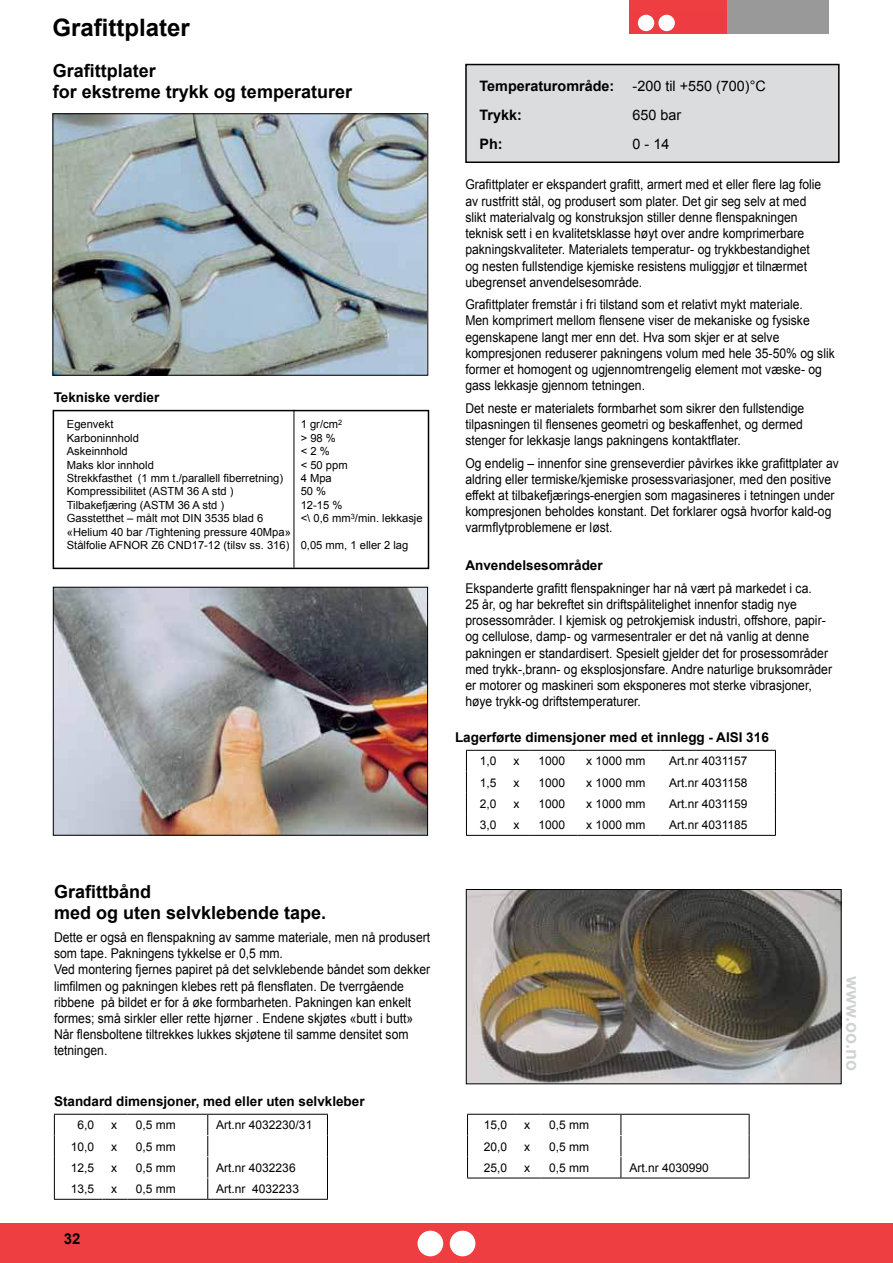
<style>
.page{position:relative;width:893px;height:1263px;background:#fff}
.page>*{position:absolute;margin:0;border:0;box-sizing:border-box;transform-origin:0 0}
.t1{font:700 24px "Arial";color:#000}
.t2{font:700 18px/21.6px "Arial";color:#000}
.t3{font:700 18px "Arial";color:#d1d2d4}
.t4{font:700 15px "Arial";color:#000}
.t5{font:14.4px "Arial";color:#000}
.t6{font:700 14.4px "Arial";color:#000}
.t7{font:13.5px/16.2px "Arial";color:#000;scale:.9 1}
.t8{font:700 13.5px "Arial";color:#000}
.t9{font:12px "Arial";color:#000}
.t10{font:11.25px/13.4px "Arial";color:#000}
</style>
<div class="page">
<img style="left:55px;top:115px;width:371px;height:259px">
<div style="left:53px;top:113px;width:375px;height:263px;border:1px solid #000"></div>
<img style="left:55px;top:589px;width:371px;height:245px">
<div style="left:53px;top:587px;width:375px;height:249px;border:1px solid #000"></div>
<img style="left:468px;top:891px;width:371px;height:191px">
<div style="left:466px;top:889px;width:375px;height:195px;border:1px solid #000"></div>
<div style="left:466px;top:65px;width:373px;height:97px;background:#dbdcde"></div>
<div style="left:465px;top:64px;width:375px;height:99px;border:2px solid #000"></div>
<div style="left:53px;top:410px;width:376px;height:159px;border:2px solid #000"></div>
<hr style="left:294px;top:410px;width:1px;height:158px;background:#000">
<svg style="left:466px;top:750px;width:310px;height:86px"></svg>
<hr style="left:530px;top:835px;width:48px;height:1px;background:#000">
<hr style="left:578px;top:835px;width:83px;height:1px;background:#000">
<hr style="left:661px;top:835px;width:115px;height:1px;background:#000">
<svg style="left:54px;top:1114px;width:274px;height:86px"></svg>
<hr style="left:127px;top:1199px;width:81px;height:1px;background:#000">
<hr style="left:208px;top:1199px;width:120px;height:1px;background:#000">
<svg style="left:467px;top:1114px;width:283px;height:64px"></svg>
<hr style="left:541px;top:1114px;width:80px;height:1px;background:#000">
<hr style="left:621px;top:1114px;width:128px;height:1px;background:#000">
<div style="left:0;top:1223px;width:893px;height:40px;background:#ef3e42"></div>
<div style="left:629px;top:0;width:98px;height:33px;background:#ef3e42"></div>
<div style="left:418px;top:1231px;width:25px;height:25px;background:#fff;border-radius:50%"></div>
<div style="left:450px;top:1231px;width:25px;height:25px;background:#fff;border-radius:50%"></div>
<div style="left:727px;top:0;width:102px;height:33px;background:#99999a"></div>
<div style="left:638px;top:15px;width:16px;height:16px;background:#fff;border-radius:50%"></div>
<div style="left:658px;top:15px;width:17px;height:16px;background:#fff;border-radius:50%"></div>
<h1 class="t1" style="left:53px;top:12px;width:139px">Gra昀椀ttplater</h1>
<h2 class="t2" style="left:53px;top:60px;width:301px">Gra昀椀ttplater<br>for ekstreme trykk og temperaturer</h2>
<p class="t8" style="left:54px;top:392px;width:107px">Tekniske verdier</p>
<p class="t10" style="left:67px;top:419px;width:48px">Egenvekt</p>
<p class="t10" style="left:301px;top:419px;width:43px">1 gr/cm<sup>2</sup></p>
<p class="t10" style="left:67px;top:432px;width:74px">Karboninnhold</p>
<p class="t10" style="left:301px;top:432px;width:37px">&gt; 98 %</p>
<p class="t10" style="left:67px;top:445px;width:62px">Askeinnhold</p>
<p class="t10" style="left:301px;top:445px;width:30px">&lt; 2 %</p>
<p class="t10" style="left:67px;top:459px;width:89px">Maks klor innhold</p>
<p class="t10" style="left:301px;top:459px;width:48px">&lt; 50 ppm</p>
<p class="t10" style="left:67px;top:471px;width:218px">Strekkfasthet (1 mm t./parallell 昀椀berretning)</p>
<p class="t10" style="left:301px;top:471px;width:33px">4 Mpa</p>
<p class="t10" style="left:67px;top:486px;width:168px">Kompressibilitet (ASTM 36 A std )</p>
<p class="t10" style="left:301px;top:486px;width:27px">50 %</p>
<p class="t10" style="left:67px;top:499px;width:159px">Tilbakefjæring (ASTM 36 A std )</p>
<p class="t10" style="left:301px;top:499px;width:43px">12-15 %</p>
<p class="t10" style="left:67px;top:513px;width:198px">Gasstetthet – målt mot DIN 3535 blad 6</p>
<p class="t10" style="left:301px;top:513px;width:123px">&lt;\ 0,6 mm<sup>3</sup>/min. lekkasje</p>
<p class="t10" style="left:67px;top:526px;width:343px">«Helium 40 bar /Tightening pressure 40Mpa»<br>Stålfolie AFNOR Z6 CND17-12 (tilsv ss. 316) 0,05 mm, 1 eller 2 lag</p>
<h2 class="t2" style="left:54px;top:881px;width:274px">Gra昀椀ttbånd<br>med og uten selvklebende tape.</h2>
<p class="t7" style="left:54px;top:930px;width:419px">Dette er også en 昀氀enspakning av samme materiale, men nå produsert som tape. Pakningens tykkelse er 0,5 mm.<br>Ved montering fjernes papiret på det selvklebende båndet som dekker lim昀椀lmen og pakningen klebes rett på 昀氀ens昀氀aten. De tverrgående ribbene på bildet er for å øke formbarheten. Pakningen kan enkelt formes; små sirkler eller rette hjørner . Endene skjøtes «butt i butt» Når 昀氀ens boltene tiltrekkes lukkes skjøtene til samme densitet som tetningen.</p>
<p class="t8" style="left:54px;top:1096px;width:312px">Standard dimensjoner, med eller uten selvkleber</p>
<p class="t9" style="left:77px;top:1120px;width:18px">6,0</p>
<p class="t9" style="left:111px;top:1117px;width:7px">x</p>
<p class="t9" style="left:136px;top:1120px;width:42px">0,5 mm</p>
<p class="t9" style="left:216px;top:1120px;width:98px">Art.nr 4032230/31</p>
<p class="t9" style="left:71px;top:1141px;width:25px">10,0</p>
<p class="t9" style="left:111px;top:1138px;width:7px">x</p>
<p class="t9" style="left:136px;top:1141px;width:42px">0,5 mm</p>
<p class="t9" style="left:71px;top:1163px;width:25px">12,5</p>
<p class="t9" style="left:111px;top:1160px;width:7px">x</p>
<p class="t9" style="left:136px;top:1163px;width:42px">0,5 mm</p>
<p class="t9" style="left:216px;top:1163px;width:81px">Art.nr 4032236</p>
<p class="t9" style="left:71px;top:1184px;width:25px">13,5</p>
<p class="t9" style="left:111px;top:1181px;width:7px">x</p>
<p class="t9" style="left:136px;top:1184px;width:42px">0,5 mm</p>
<p class="t9" style="left:216px;top:1184px;width:84px">Art.nr 4032233</p>
<p class="t4" style="left:64px;top:1233px;width:18px">32</p>
<p class="t6" style="left:479px;top:76px;width:136px">Temperaturområde:</p>
<p class="t5" style="left:633px;top:80px;width:135px">-200 til +550 (700)°C</p>
<p class="t6" style="left:479px;top:105px;width:44px">Trykk:</p>
<p class="t5" style="left:633px;top:109px;width:50px">650 bar</p>
<p class="t6" style="left:479px;top:134px;width:25px">Ph:</p>
<p class="t5" style="left:633px;top:138px;width:38px">0 - 14</p>
<p class="t7" style="left:465px;top:177px;width:397px">Gra昀椀ttplater er ekspandert gra昀椀tt, armert med et eller 昀氀ere lag folie av rustfritt stål, og produsert som plater. Det gir seg selv at med slikt materialvalg og konstruksjon stiller denne 昀氀enspakningen teknisk sett i en kvalitetsklasse høyt over andre komprimerbare pakningskvaliteter. Materialets temperatur- og trykkbestandighet og nesten fullstendige kjemiske resistens muliggjør et tilnærmet ubegrenset anvendelsesområde.</p>
<p class="t7" style="left:465px;top:296px;width:412px">Gra昀椀ttplater fremstår i fri tilstand som et relativt mykt materiale.<br>Men komprimert mellom 昀氀ensene viser de mekaniske og fysiske egenskapene langt mer enn det. Hva som skjer er at selve kompresjonen reduserer pakningens volum med hele 35-50% og slik former et homogent og ugjennomtrengelig element mot væske- og gass lekkasje gjennom tetningen.</p>
<p class="t7" style="left:465px;top:401px;width:378px;text-align:justify">Det neste er materialets formbarhet som sikrer den fullstendige tilpasningen til 昀氀ensenes geometri og beskaffenhet, og dermed stenger for lekkasje langs pakningens kontakt昀氀ater.</p>
<p class="t7" style="left:465px;top:456px;width:416px">Og endelig – innenfor sine grenseverdier påvirkes ikke gra昀椀ttplater av aldring eller termiske/kjemiske prosessvariasjoner, med den positive effekt at tilbakefjærings-energien som magasineres i tetningen under kompresjonen beholdes konstant. Det forklarer også hvorfor kald-og varm昀氀ytproblemene er løst.</p>
<p class="t8" style="left:465px;top:560px;width:139px">Anvendelsesområder</p>
<p class="t7" style="left:465px;top:581px;width:409px">Ekspanderte gra昀椀tt 昀氀enspakninger har nå vært på markedet i ca.<br>25 år, og har bekreftet sin driftspålitelighet innenfor stadig nye prosessområder. I kjemisk og petrokjemisk industri, offshore, papir&shy;og cellulose, damp- og varmesentraler er det nå vanlig at denne pakningen er standardisert. Spesielt gjelder det for prosessområder med trykk-,brann- og eksplosjonsfare. Andre naturlige bruksområder er motorer og maskineri som eksponeres mot sterke vibrasjoner, høye trykk-og driftstemperaturer.</p>
<p class="t8" style="left:455px;top:731px;width:315px">Lagerførte dimensjoner med et innlegg - AISI 316</p>
<p class="t9" style="left:480px;top:756px;width:18px">1,0</p>
<p class="t9" style="left:513px;top:753px;width:7px">x</p>
<p class="t9" style="left:538px;top:756px;width:28px">1000</p>
<p class="t9" style="left:586px;top:753px;width:61px">x 1000 mm</p>
<p class="t9" style="left:669px;top:756px;width:80px">Art.nr 4031157</p>
<p class="t9" style="left:480px;top:778px;width:18px">1,5</p>
<p class="t9" style="left:513px;top:774px;width:7px">x</p>
<p class="t9" style="left:538px;top:778px;width:28px">1000</p>
<p class="t9" style="left:586px;top:774px;width:61px">x 1000 mm</p>
<p class="t9" style="left:669px;top:778px;width:80px">Art.nr 4031158</p>
<p class="t9" style="left:480px;top:799px;width:18px">2,0</p>
<p class="t9" style="left:513px;top:796px;width:7px">x</p>
<p class="t9" style="left:538px;top:799px;width:28px">1000</p>
<p class="t9" style="left:586px;top:796px;width:61px">x 1000 mm</p>
<p class="t9" style="left:669px;top:799px;width:80px">Art.nr 4031159</p>
<p class="t9" style="left:480px;top:820px;width:18px">3,0</p>
<p class="t9" style="left:513px;top:817px;width:7px">x</p>
<p class="t9" style="left:538px;top:820px;width:28px">1000</p>
<p class="t9" style="left:586px;top:817px;width:61px">x 1000 mm</p>
<p class="t9" style="left:669px;top:820px;width:80px">Art.nr 4031185</p>
<p class="t9" style="left:484px;top:1120px;width:25px">15,0</p>
<p class="t9" style="left:524px;top:1117px;width:7px">x</p>
<p class="t9" style="left:549px;top:1120px;width:42px">0,5 mm</p>
<p class="t9" style="left:484px;top:1141px;width:25px">20,0</p>
<p class="t9" style="left:524px;top:1138px;width:7px">x</p>
<p class="t9" style="left:549px;top:1141px;width:42px">0,5 mm</p>
<p class="t9" style="left:484px;top:1163px;width:25px">25,0</p>
<p class="t9" style="left:524px;top:1160px;width:7px">x</p>
<p class="t9" style="left:549px;top:1163px;width:42px">0,5 mm</p>
<p class="t9" style="left:629px;top:1163px;width:81px">Art.nr 4030990</p>
<h2 class="t3" style="left:860px;top:976px;width:97px;rotate:90deg">www.oo.no</h2>
</div>
